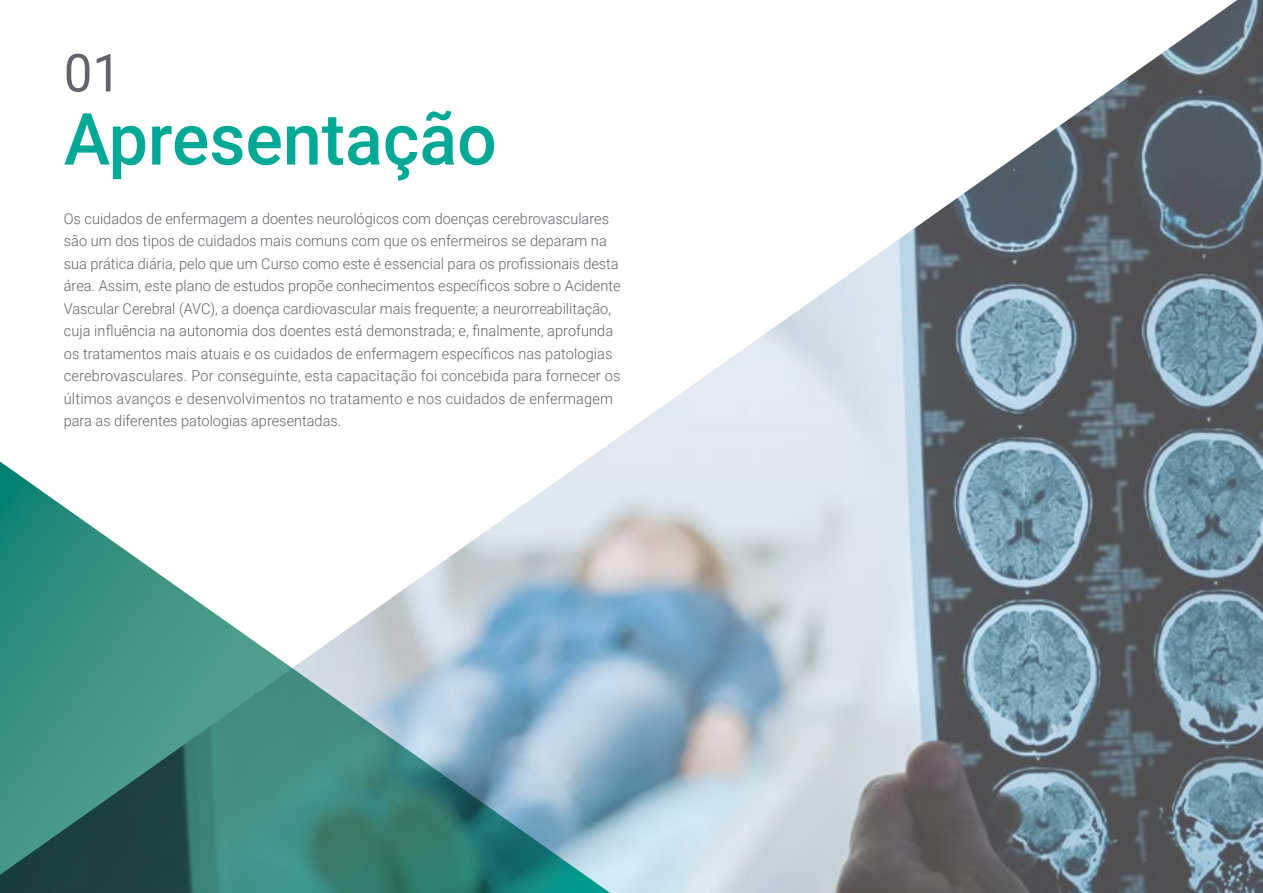
<style>
.page{position:relative;width:1263px;height:893px;background:#fff}
.page>*{position:absolute;margin:0;border:0;box-sizing:border-box;transform-origin:0 0}
.t1{font:500 72px "Roboto";color:#00a996}
.t2{font:52.5px "Roboto";color:#61646a}
.t3{font:300 15px/22.5px "Roboto";color:#61646a}
</style>
<div class="page">
<img style="left:607px;top:0;width:656px;height:893px">
<svg style="left:0;top:446px;width:640px;height:447px"></svg>
<h2 class="t2" style="left:64px;top:36px;width:59px">01</h2>
<h1 class="t1" style="left:64px;top:89px;width:435px">Apresentação</h1>
<p class="t3" style="left:64px;top:207px;width:558px">Os cuidados de enfermagem a doentes neurológicos com doenças cerebrovasculares são um dos tipos de cuidados mais comuns com que os enfermeiros se deparam na sua prática diária, pelo que um Curso como este é essencial para os profissionais desta área. Assim, este plano de estudos propõe conhecimentos específicos sobre o Acidente Vascular Cerebral (AVC), a doença cardiovascular mais frequente; a neurorreabilitação, cuja influência na autonomia dos doentes está demonstrada; e, finalmente, aprofunda os tratamentos mais atuais e os cuidados de enfermagem específicos nas patologias cerebrovasculares. Por conseguinte, esta capacitação foi concebida para fornecer os últimos avanços e desenvolvimentos no tratamento e nos cuidados de enfermagem para as diferentes patologias apresentadas.</p>
</div>
